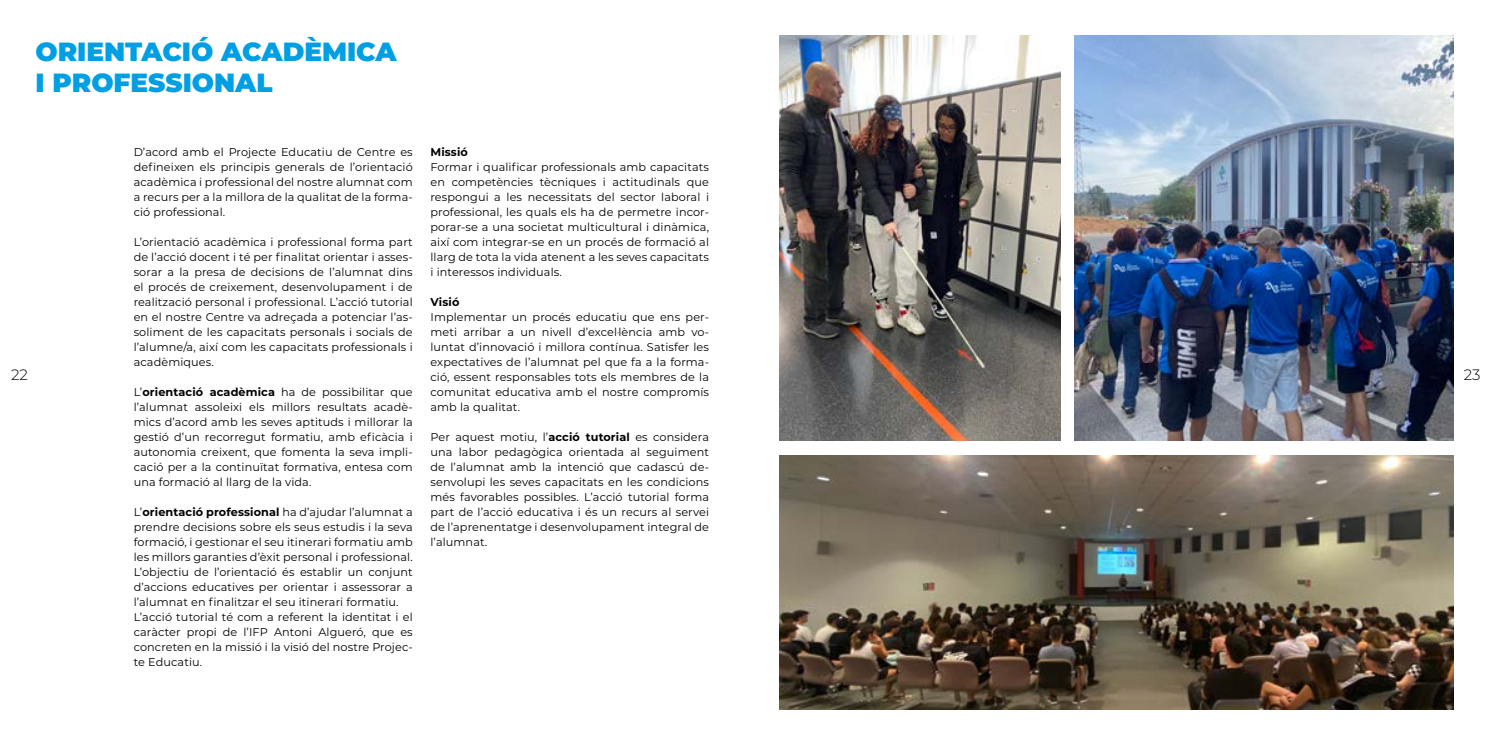
<style>
.page{position:relative;width:1489px;height:745px;background:#fff}
.page>*{position:absolute;margin:0;border:0;box-sizing:border-box;transform-origin:0 0}
.t1{font:900 26.25px/31.5px "Montserrat";color:#009fe3}
.t2{font:300 15px "Montserrat";color:#000}
.t3{font:11.25px/15px "Montserrat";letter-spacing:.01em;color:#000;text-align:justify}
.t4{font:700 11.25px "Montserrat";letter-spacing:.01em;color:#000}
.s1{font-weight:700}
</style>
<div class="page">
<img style="left:1074px;top:35px;width:379px;height:405px">
<img style="left:780px;top:455px;width:673px;height:254px">
<img style="left:780px;top:35px;width:280px;height:405px">
<h1 class="t1" style="left:35px;top:34px;width:363px">ORIENTACIÓ ACADÈMICA<br>I PROFESSIONAL</h1>
<p class="t4" style="left:430px;top:143px;width:39px">Missió</p>
<p class="t3" style="left:430px;top:158px;width:280px">Formar i qualificar professionals amb capacitats en competències tècniques i actitudinals que respongui a les necessitats del sector laboral i professional, les quals els ha de permetre incor&shy;porar-se a una societat multicultural i dinàmica, així com integrar-se en un procés de formació al llarg de tota la vida atenent a les seves capacitats i interessos individuals.</p>
<p class="t4" style="left:430px;top:293px;width:30px">Visió</p>
<p class="t3" style="left:430px;top:308px;width:280px">Implementar un procés educatiu que ens per&shy;meti arribar a un nivell d’excel·lència amb vo&shy;luntat d’innovació i millora contínua. Satisfer les expectatives de l’alumnat pel que fa a la forma&shy;ció, essent responsables tots els membres de la comunitat educativa amb el nostre compromís amb la qualitat.</p>
<p class="t3" style="left:430px;top:428px;width:280px">Per aquest motiu, l’<span class="s1">acció tutorial</span> es considera una labor pedagògica orientada al seguiment de l’alumnat amb la intenció que cadascú de&shy;senvolupi les seves capacitats en les condicions més favorables possibles. L’acció tutorial forma part de l’acció educativa i és un recurs al servei de l’aprenentatge i desenvolupament integral de l’alumnat.</p>
<p class="t3" style="left:134px;top:144px;width:280px">D’acord amb el Projecte Educatiu de Centre es defineixen els principis generals de l’orientació acadèmica i professional del nostre alumnat com a recurs per a la millora de la qualitat de la forma&shy;ció professional.</p>
<p class="t3" style="left:134px;top:234px;width:280px">L’orientació acadèmica i professional forma part de l’acció docent i té per finalitat orientar i asses&shy;sorar a la presa de decisions de l’alumnat dins el procés de creixement, desenvolupament i de realització personal i professional. L’acció tutorial en el nostre Centre va adreçada a potenciar l’as&shy;soliment de les capacitats personals i socials de l’alumne/a, així com les capacitats professionals i acadèmiques.</p>
<p class="t3" style="left:134px;top:384px;width:280px">L’<span class="s1">orientació acadèmica</span> ha de possibilitar que l’alumnat assoleixi els millors resultats acadè&shy;mics d’acord amb les seves aptituds i millorar la gestió d’un recorregut formatiu, amb eficàcia i autonomia creixent, que fomenta la seva impli&shy;cació per a la continuïtat formativa, entesa com una formació al llarg de la vida.</p>
<p class="t3" style="left:134px;top:503px;width:280px;text-align:left">L’<span class="s1">orientació professional</span> ha d’ajudar l’alumnat a prendre decisions sobre els seus estudis i la seva formació, i gestionar el seu itinerari formatiu amb les millors garanties d’èxit personal i professional.<br>L’objectiu de l’orientació és establir un conjunt d’accions educatives per orientar i assessorar a l’alumnat en finalitzar el seu itinerari formatiu.<br>L’acció tutorial té com a referent la identitat i el caràcter propi de l’IFP Antoni Algueró, que es concreten en la missió i la visió del nostre Projec&shy;te Educatiu.</p>
<h2 class="t2" style="left:11px;top:364px;width:18px">22</h2>
<h2 class="t2" style="left:1463px;top:364px;width:18px">23</h2>
</div>
